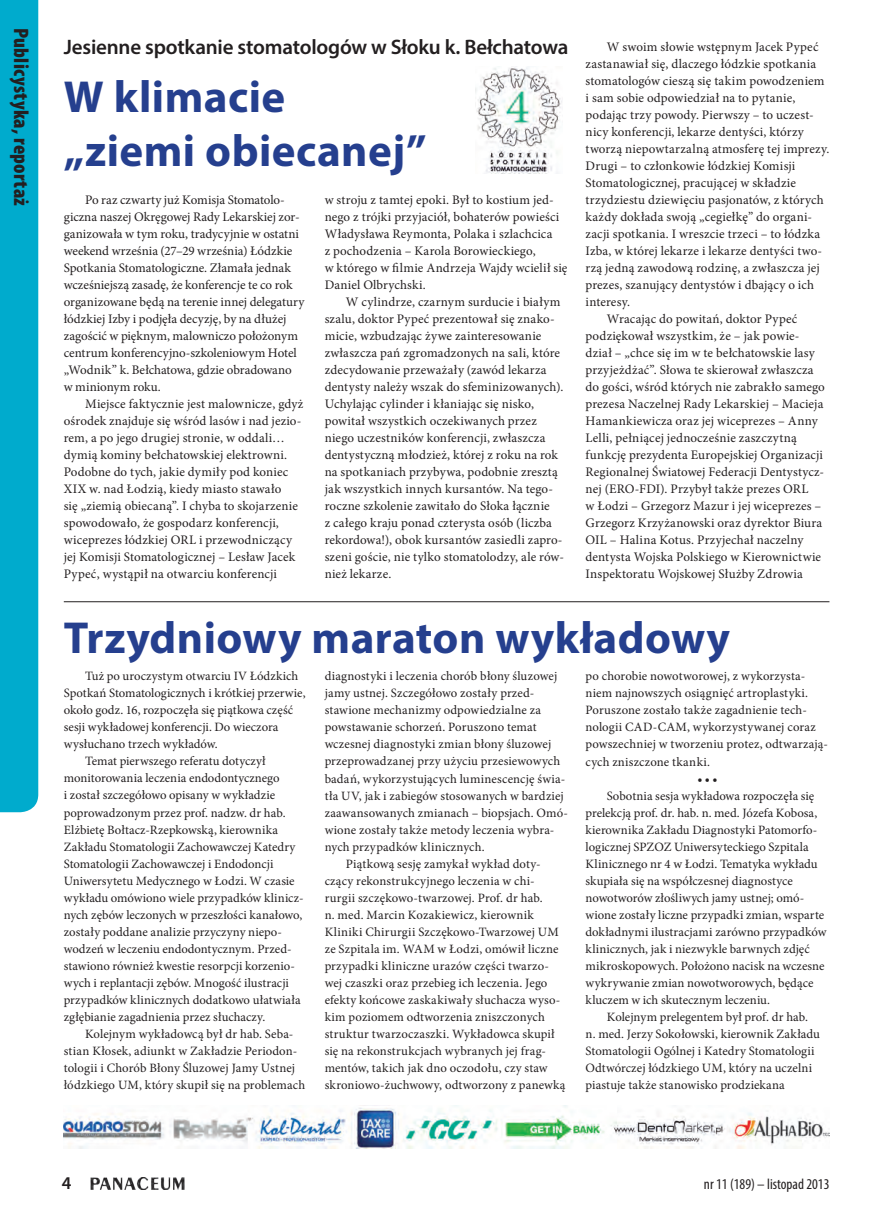
<style>
.page{position:relative;width:872px;height:1212px;background:#fff}
.page>*{position:absolute;margin:0;border:0;box-sizing:border-box;transform-origin:0 0}
.P_Tytuł_średni_30{font:700 45px/54px "Myriad Pro";letter-spacing:.01em;color:#253f8e}
.P_Nadtytuł{font:600 21px "Myriad Pro";letter-spacing:-.01em;color:#231f20}
.t1{font:900 condensed 21px "Myriad Pro";letter-spacing:.015em;color:#231f20}
.t2{font:600 18px "Myriad Pro";color:#231f20}
.t3{font:condensed 15px "Myriad Pro";color:#231f20}
.P_Tekst{font:13.05px/17px "Minion Pro";letter-spacing:.01em;color:#231f20}
.P_Tekst-2{font:12.75px/17px "Minion Pro";letter-spacing:.005em;color:#231f20}
.P_Kropki{font:700 12.75px "Minion Pro";color:#231f20}
</style>
<div class="page">
<img style="left:90px;top:1177px;width:95px;height:12px">
<div style="left:0;top:0;width:38px;height:812px;background:#00abcd"></div>
<img style="left:64px;top:1105px;width:765px;height:43px">
<hr style="left:64px;top:601px;width:765px;height:1px;background:#231f20">
<img style="left:476px;top:67px;width:86px;height:107px">
<h2 class="t1" style="left:34px;top:28px;width:180px;rotate:90deg">Publicystyka, reportaż</h2>
<p class="P_Nadtytuł" style="left:64px;top:34px;width:506px">Jesienne spotkanie stomatologów w Słoku k. Bełchatowa</p>
<p class="P_Tytuł_średni_30" style="left:64px;top:69px;width:364px">W klimacie „ziemi obiecanej”</p>
<p class="P_Tekst" style="left:64px;top:192px;width:242px;text-indent:21px">Po raz czwarty już Komisja Stomatolo&shy;giczna naszej Okręgowej Rady Lekarskiej zor&shy;ganizowała w tym roku, tradycyjnie w ostatni weekend września (27–29 września) Łódzkie Spotkania Stomatologiczne. Złamała jednak wcześniejszą zasadę, że konferencje te co rok organizowane będą na terenie innej delegatury łódzkiej Izby i podjęła decyzję, by na dłużej zagościć w pięknym, malowniczo położonym centrum konferencyjno-szkoleniowym Hotel „Wodnik” k. Bełchatowa, gdzie obradowano<br>w minionym roku.</p>
<p class="P_Tekst" style="left:64px;top:396px;width:241px;text-indent:21px">Miejsce faktycznie jest malownicze, gdyż ośrodek znajduje się wśród lasów i nad jezio&shy;rem, a po jego drugiej stronie, w oddali… dymią kominy bełchatowskiej elektrowni.<br>Podobne do tych, jakie dymiły pod koniec XIX w. nad Łodzią, kiedy miasto stawało<br>się „ziemią obiecaną”. I chyba to skojarzenie spowodowało, że gospodarz konferencji, wiceprezes łódzkiej ORL i przewodniczący jej Komisji Stomatologicznej – Lesław Jacek Pypeć, wystąpił na otwarciu konferencji</p>
<p class="P_Tekst" style="left:325px;top:191px;width:244px">w stroju z tamtej epoki. Był to kostium jed&shy;nego z trójki przyjaciół, bohaterów powieści Władysława Reymonta, Polaka i szlachcica<br>z pochodzenia – Karola Borowieckiego,<br>w którego w filmie Andrzeja Wajdy wcielił się Daniel Olbrychski.</p>
<p class="P_Tekst" style="left:325px;top:293px;width:241px;text-indent:21px">W cylindrze, czarnym surducie i białym szalu, doktor Pypeć prezentował się znako&shy;micie, wzbudzając żywe zainteresowanie zwłaszcza pań zgromadzonych na sali, które zdecydowanie przeważały (zawód lekarza dentysty należy wszak do sfeminizowanych).<br>Uchylając cylinder i kłaniając się nisko, powitał wszystkich oczekiwanych przez niego uczestników konferencji, zwłaszcza dentystyczną młodzież, której z roku na rok na spotkaniach przybywa, podobnie zresztą jak wszystkich innych kursantów. Na tego&shy;roczne szkolenie zawitało do Słoka łącznie<br>z całego kraju ponad czterysta osób (liczba rekordowa!), obok kursantów zasiedli zapro&shy;szeni goście, nie tylko stomatolodzy, ale rów&shy;nież lekarze.</p>
<p class="P_Tekst" style="left:585px;top:38px;width:245px;text-indent:21px">W swoim słowie wstępnym Jacek Pypeć zastanawiał się, dlaczego łódzkie spotkania stomatologów cieszą się takim powodzeniem i sam sobie odpowiedział na to pytanie, podając trzy powody. Pierwszy – to uczest&shy;nicy konferencji, lekarze dentyści, którzy tworzą niepowtarzalną atmosferę tej imprezy.<br>Drugi – to członkowie łódzkiej Komisji Stomatologicznej, pracującej w składzie trzydziestu dziewięciu pasjonatów, z których każdy dokłada swoją „cegiełkę” do organi&shy;zacji spotkania. I wreszcie trzeci – to łódzka Izba, w której lekarze i lekarze dentyści two&shy;rzą jedną zawodową rodzinę, a zwłaszcza jej prezes, szanujący dentystów i dbający o ich interesy.</p>
<p class="P_Tekst" style="left:585px;top:310px;width:241px;text-indent:21px">Wracając do powitań, doktor Pypeć podziękował wszystkim, że – jak powie&shy;dział – „chce się im w te bełchatowskie lasy przyjeżdżać”. Słowa te skierował zwłaszcza do gości, wśród których nie zabrakło samego prezesa Naczelnej Rady Lekarskiej – Macieja Hamankiewicza oraz jej wiceprezes – Anny Lelli, pełniącej jednocześnie zaszczytną funkcję prezydenta Europejskiej Organizacji Regionalnej Światowej Federacji Dentystycz&shy;nej (ERO-FDI). Przybył także prezes ORL<br>w Łodzi – Grzegorz Mazur i jej wiceprezes – Grzegorz Krzyżanowski oraz dyrektor Biura OIL – Halina Kotus. Przyjechał naczelny dentysta Wojska Polskiego w Kierownictwie Inspektoratu Wojskowej Służby Zdrowia</p>
<p class="P_Tytuł_średni_30" style="left:64px;top:609px;width:668px">Trzydniowy maraton wykładowy</p>
<p class="P_Tekst-2" style="left:64px;top:668px;width:243px;text-indent:21px">Tuż po uroczystym otwarciu IV Łódzkich Spotkań Stomatologicznych i krótkiej przerwie, około godz. 16, rozpoczęła się piątkowa część sesji wykładowej konferencji. Do wieczora wysłuchano trzech wykładów.</p>
<p class="P_Tekst-2" style="left:64px;top:753px;width:241px;text-indent:21px">Temat pierwszego referatu dotyczył monitorowania leczenia endodontycznego<br>i został szczegółowo opisany w wykładzie poprowadzonym przez prof. nadzw. dr hab.<br>Elżbietę Bołtacz-Rzepkowską, kierownika Zakładu Stomatologii Zachowawczej Katedry Stomatologii Zachowawczej i Endodoncji Uniwersytetu Medycznego w Łodzi. W czasie wykładu omówiono wiele przypadków klinicz&shy;nych zębów leczonych w przeszłości kanałowo, zostały poddane analizie przyczyny niepo&shy;wodzeń w leczeniu endodontycznym. Przed&shy;stawiono również kwestie resorpcji korzenio&shy;wych i replantacji zębów. Mnogość ilustracji przypadków klinicznych dodatkowo ułatwiała zgłębianie zagadnienia przez słuchaczy.</p>
<p class="P_Tekst-2" style="left:64px;top:1025px;width:243px;text-indent:21px">Kolejnym wykładowcą był dr hab. Seba&shy;stian Kłosek, adiunkt w Zakładzie Periodon&shy;tologii i Chorób Błony Śluzowej Jamy Ustnej łódzkiego UM, który skupił się na problemach</p>
<p class="P_Tekst-2" style="left:325px;top:668px;width:245px">diagnostyki i leczenia chorób błony śluzowej jamy ustnej. Szczegółowo zostały przed&shy;stawione mechanizmy odpowiedzialne za powstawanie schorzeń. Poruszono temat wczesnej diagnostyki zmian błony śluzowej przeprowadzanej przy użyciu przesiewowych badań, wykorzystujących luminescencję świa&shy;tła UV, jak i zabiegów stosowanych w bardziej zaawansowanych zmianach – biopsjach. Omó&shy;wione zostały także metody leczenia wybra&shy;nych przypadków klinicznych.</p>
<p class="P_Tekst-2" style="left:325px;top:855px;width:242px;text-indent:21px">Piątkową sesję zamykał wykład doty&shy;czący rekonstrukcyjnego leczenia w chi&shy;rurgii szczękowo-twarzowej. Prof. dr hab.<br>n. med. Marcin Kozakiewicz, kierownik Kliniki Chirurgii Szczękowo-Twarzowej UM ze Szpitala im. WAM w Łodzi, omówił liczne przypadki kliniczne urazów części twarzo&shy;wej czaszki oraz przebieg ich leczenia. Jego efekty końcowe zaskakiwały słuchacza wyso&shy;kim poziomem odtworzenia zniszczonych struktur twarzoczaszki. Wykładowca skupił się na rekonstrukcjach wybranych jej frag&shy;mentów, takich jak dno oczodołu, czy staw skroniowo-żuchwowy, odtworzony z panewką</p>
<p class="P_Tekst-2" style="left:585px;top:668px;width:244px">po chorobie nowotworowej, z wykorzysta&shy;niem najnowszych osiągnięć artroplastyki.<br>Poruszone zostało także zagadnienie tech&shy;nologii CAD-CAM, wykorzystywanej coraz powszechniej w tworzeniu protez, odtwarzają&shy;cych zniszczone tkanki.</p>
<p class="P_Kropki" style="left:697px;top:769px;width:22px">•••</p>
<p class="P_Tekst-2" style="left:585px;top:787px;width:242px;text-indent:21px">Sobotnia sesja wykładowa rozpoczęła się prelekcją prof. dr. hab. n. med. Józefa Kobosa, kierownika Zakładu Diagnostyki Patomorfo&shy;logicznej SPZOZ Uniwersyteckiego Szpitala Klinicznego nr 4 w Łodzi. Tematyka wykładu skupiała się na współczesnej diagnostyce nowotworów złośliwych jamy ustnej; omó&shy;wione zostały liczne przypadki zmian, wsparte dokładnymi ilustracjami zarówno przypadków klinicznych, jak i niezwykle barwnych zdjęć mikroskopowych. Położono nacisk na wczesne wykrywanie zmian nowotworowych, będące kluczem w ich skutecznym leczeniu.</p>
<p class="P_Tekst-2" style="left:585px;top:1008px;width:236px;text-indent:21px">Kolejnym prelegentem był prof. dr hab. n. med. Jerzy Sokołowski, kierownik Zakładu Stomatologii Ogólnej i Katedry Stomatologii Odtwórczej łódzkiego UM, który na uczelni piastuje także stanowisko prodziekana</p>
<p class="t2" style="left:62px;top:1172px;width:11px">4</p>
<p class="t3" style="left:704px;top:1175px;width:127px">nr 11 (189) – listopad 2013</p>
</div>
